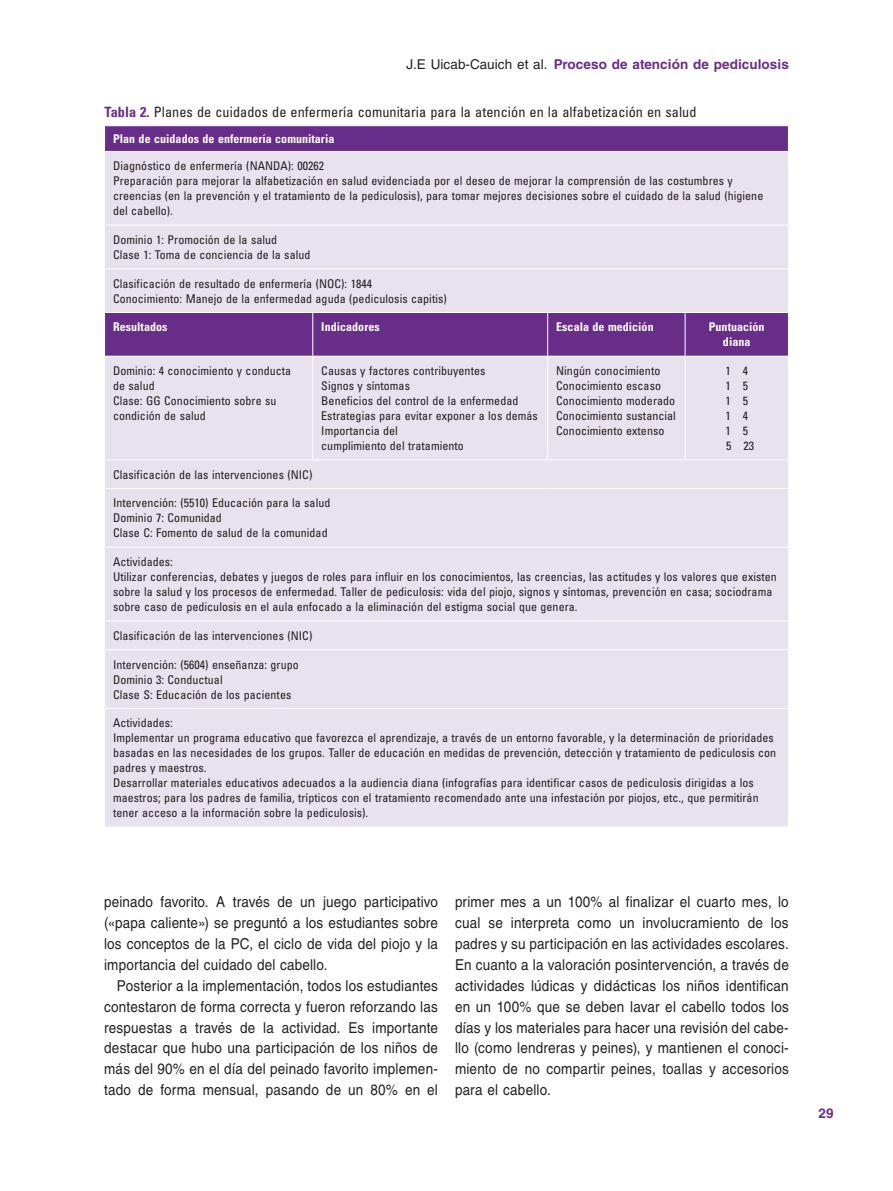
<style>
.page{position:relative;width:893px;height:1191px;background:#fff}
.page>*{position:absolute;margin:0;border:0;box-sizing:border-box;transform-origin:0 0}
.t1{font:15px/20.9px "Helvetica LT Std";letter-spacing:.015em;color:#231f20;text-align:justify;scale:.9 1}
.t2{font:condensed 14.25px "Univers LT Std";letter-spacing:.005em;color:#231f20}
.t3{font:700 13.5px "Helvetica LT Std";letter-spacing:.005em;color:#672d89}
.t4{font:condensed 12px/15px "Univers LT Std";letter-spacing:.005em;color:#231f20}
.t5{font:700 condensed 12px/15px "Univers LT Std";letter-spacing:.005em;color:#fff;text-align:center}
.s1{font-weight:400;color:#231f20}
.s2{font-weight:700;color:#672d89}
</style>
<div class="page">
<svg style="left:105px;top:126px;width:683px;height:25px;background:#682f8a"></svg>
<svg style="left:105px;top:152px;width:683px;height:674px;background:#dfd5e7"></svg>
<hr style="left:104px;top:225px;width:209px;height:1px;background:#fff">
<hr style="left:313px;top:225px;width:235px;height:1px;background:#fff">
<hr style="left:548px;top:225px;width:137px;height:1px;background:#fff">
<hr style="left:685px;top:225px;width:104px;height:1px;background:#fff">
<hr style="left:104px;top:268px;width:209px;height:1px;background:#fff">
<hr style="left:313px;top:268px;width:235px;height:1px;background:#fff">
<hr style="left:548px;top:268px;width:137px;height:1px;background:#fff">
<hr style="left:685px;top:268px;width:104px;height:1px;background:#fff">
<hr style="left:312px;top:313px;width:1px;height:43px;background:#fff">
<hr style="left:547px;top:313px;width:1px;height:43px;background:#fff">
<hr style="left:312px;top:356px;width:1px;height:103px;background:#fff">
<hr style="left:547px;top:356px;width:1px;height:103px;background:#fff">
<hr style="left:104px;top:459px;width:209px;height:1px;background:#fff">
<hr style="left:313px;top:459px;width:235px;height:1px;background:#fff">
<hr style="left:548px;top:459px;width:137px;height:1px;background:#fff">
<hr style="left:104px;top:488px;width:209px;height:1px;background:#fff">
<hr style="left:313px;top:488px;width:235px;height:1px;background:#fff">
<hr style="left:548px;top:488px;width:137px;height:1px;background:#fff">
<hr style="left:685px;top:488px;width:104px;height:1px;background:#fff">
<hr style="left:104px;top:547px;width:209px;height:1px;background:#fff">
<hr style="left:313px;top:547px;width:235px;height:1px;background:#fff">
<hr style="left:548px;top:547px;width:137px;height:1px;background:#fff">
<hr style="left:685px;top:547px;width:104px;height:1px;background:#fff">
<hr style="left:104px;top:620px;width:209px;height:1px;background:#fff">
<hr style="left:313px;top:620px;width:235px;height:1px;background:#fff">
<hr style="left:548px;top:620px;width:137px;height:1px;background:#fff">
<hr style="left:685px;top:620px;width:104px;height:1px;background:#fff">
<hr style="left:104px;top:312px;width:209px;height:1px;background:#fff">
<hr style="left:313px;top:312px;width:235px;height:1px;background:#fff">
<hr style="left:548px;top:312px;width:137px;height:1px;background:#fff">
<hr style="left:104px;top:356px;width:209px;height:1px;background:#fff">
<hr style="left:313px;top:356px;width:235px;height:1px;background:#fff">
<hr style="left:548px;top:356px;width:137px;height:1px;background:#fff">
<hr style="left:685px;top:312px;width:104px;height:1px;background:#fff">
<hr style="left:685px;top:313px;width:1px;height:43px;background:#fff">
<hr style="left:685px;top:356px;width:104px;height:1px;background:#fff">
<hr style="left:685px;top:356px;width:1px;height:103px;background:#fff">
<hr style="left:685px;top:459px;width:104px;height:1px;background:#fff">
<hr style="left:104px;top:649px;width:209px;height:1px;background:#fff">
<hr style="left:313px;top:649px;width:235px;height:1px;background:#fff">
<hr style="left:548px;top:649px;width:137px;height:1px;background:#fff">
<hr style="left:685px;top:649px;width:104px;height:1px;background:#fff">
<hr style="left:105px;top:708px;width:208px;height:1px;background:#fff">
<hr style="left:313px;top:708px;width:235px;height:1px;background:#fff">
<hr style="left:548px;top:708px;width:137px;height:1px;background:#fff">
<hr style="left:685px;top:708px;width:103px;height:1px;background:#fff">
<p class="t3" style="left:407px;top:56px;width:384px"><span class="s1">J.E Uicab-Cauich et al.</span> Proceso de atención de pediculosis</p>
<p class="t2" style="left:105px;top:103px;width:593px"><span class="s2">Tabla 2.</span> Planes de cuidados de enfermería comunitaria para la atención en la alfabetización en salud</p>
<p class="t5" style="left:113px;top:131px;width:223px">Plan de cuidados de enfermería comunitaria</p>
<p class="t4" style="left:113px;top:158px;width:652px">Diagnóstico de enfermería (NANDA): 00262<br>Preparación para mejorar la alfabetización en salud evidenciada por el deseo de mejorar la comprensión de las costumbres y creencias (en la prevención y el tratamiento de la pediculosis), para tomar mejores decisiones sobre el cuidado de la salud (higiene del cabello).</p>
<p class="t4" style="left:113px;top:232px;width:199px">Dominio 1: Promoción de la salud<br>Clase 1: Toma de conciencia de la salud</p>
<p class="t4" style="left:113px;top:276px;width:335px">Clasificación de resultado de enfermería (NOC): 1844<br>Conocimiento: Manejo de la enfermedad aguda (pediculosis capitis)</p>
<p class="t5" style="left:113px;top:319px;width:56px">Resultados</p>
<p class="t5" style="left:321px;top:319px;width:60px">Indicadores</p>
<p class="t5" style="left:556px;top:319px;width:99px">Escala de medición</p>
<p class="t5" style="left:709px;top:319px;width:57px">Puntuación diana</p>
<p class="t4" style="left:113px;top:363px;width:180px">Dominio: 4 conocimiento y conducta de salud<br>Clase: GG Conocimiento sobre su condición de salud</p>
<p class="t4" style="left:321px;top:363px;width:218px">Causas y factores contribuyentes<br>Signos y síntomas<br>Beneficios del control de la enfermedad<br>Estrategias para evitar exponer a los demás<br>Importancia del<br>cumplimiento del tratamiento</p>
<p class="t4" style="left:556px;top:363px;width:121px">Ningún conocimiento<br>Conocimiento escaso<br>Conocimiento moderado<br>Conocimiento sustancial<br>Conocimiento extenso</p>
<p class="t4" style="left:725px;top:363px;width:30px">1 4<br>1 5<br>1 5<br>1 4<br>1 5<br>5 23</p>
<p class="t4" style="left:113px;top:467px;width:201px">Clasificación de las intervenciones (NIC)</p>
<p class="t4" style="left:113px;top:495px;width:219px">Intervención: (5510) Educación para la salud<br>Dominio 7: Comunidad<br>Clase C: Fomento de salud de la comunidad</p>
<p class="t4" style="left:113px;top:554px;width:665px">Actividades:<br>Utilizar conferencias, debates y juegos de roles para influir en los conocimientos, las creencias, las actitudes y los valores que existen sobre la salud y los procesos de enfermedad. Taller de pediculosis: vida del piojo, signos y síntomas, prevención en casa; sociodrama sobre caso de pediculosis en el aula enfocado a la eliminación del estigma social que genera.</p>
<p class="t4" style="left:113px;top:628px;width:201px">Clasificación de las intervenciones (NIC)</p>
<p class="t4" style="left:113px;top:656px;width:187px">Intervención: (5604) enseñanza: grupo<br>Dominio 3: Conductual<br>Clase S: Educación de los pacientes</p>
<p class="t4" style="left:113px;top:715px;width:665px">Actividades:<br>Implementar un programa educativo que favorezca el aprendizaje, a través de un entorno favorable, y la determinación de prioridades basadas en las necesidades de los grupos. Taller de educación en medidas de prevención, detección y tratamiento de pediculosis con padres y maestros.<br>Desarrollar materiales educativos adecuados a la audiencia diana (infografías para identificar casos de pediculosis dirigidas a los maestros; para los padres de familia, trípticos con el tratamiento recomendado ante una infestación por piojos, etc., que permitirán tener acceso a la información sobre la pediculosis).</p>
<p class="t1" style="left:104px;top:891px;width:372px">peinado favorito. A través de un juego participativo («papa caliente») se preguntó a los estudiantes sobre los conceptos de la PC, el ciclo de vida del piojo y la importancia del cuidado del cabello.</p>
<p class="t1" style="left:104px;top:975px;width:372px;text-indent:13px">Posterior a la implementación, todos los estudiantes contestaron de forma correcta y fueron reforzando las respuestas a través de la actividad. Es importante destacar que hubo una participación de los niños de más del 90% en el día del peinado favorito implemen&shy;tado de forma mensual, pasando de un 80% en el</p>
<p class="t1" style="left:455px;top:891px;width:372px">primer mes a un 100% al finalizar el cuarto mes, lo cual se interpreta como un involucramiento de los padres y su participación en las actividades escolares.<br>En cuanto a la valoración posintervención, a través de actividades lúdicas y didácticas los niños identifican en un 100% que se deben lavar el cabello todos los días y los materiales para hacer una revisión del cabe&shy;llo (como lendreras y peines), y mantienen el conoci&shy;miento de no compartir peines, toallas y accesorios para el cabello.</p>
<p class="t3" style="left:819px;top:1104px;width:17px">29</p>
</div>
